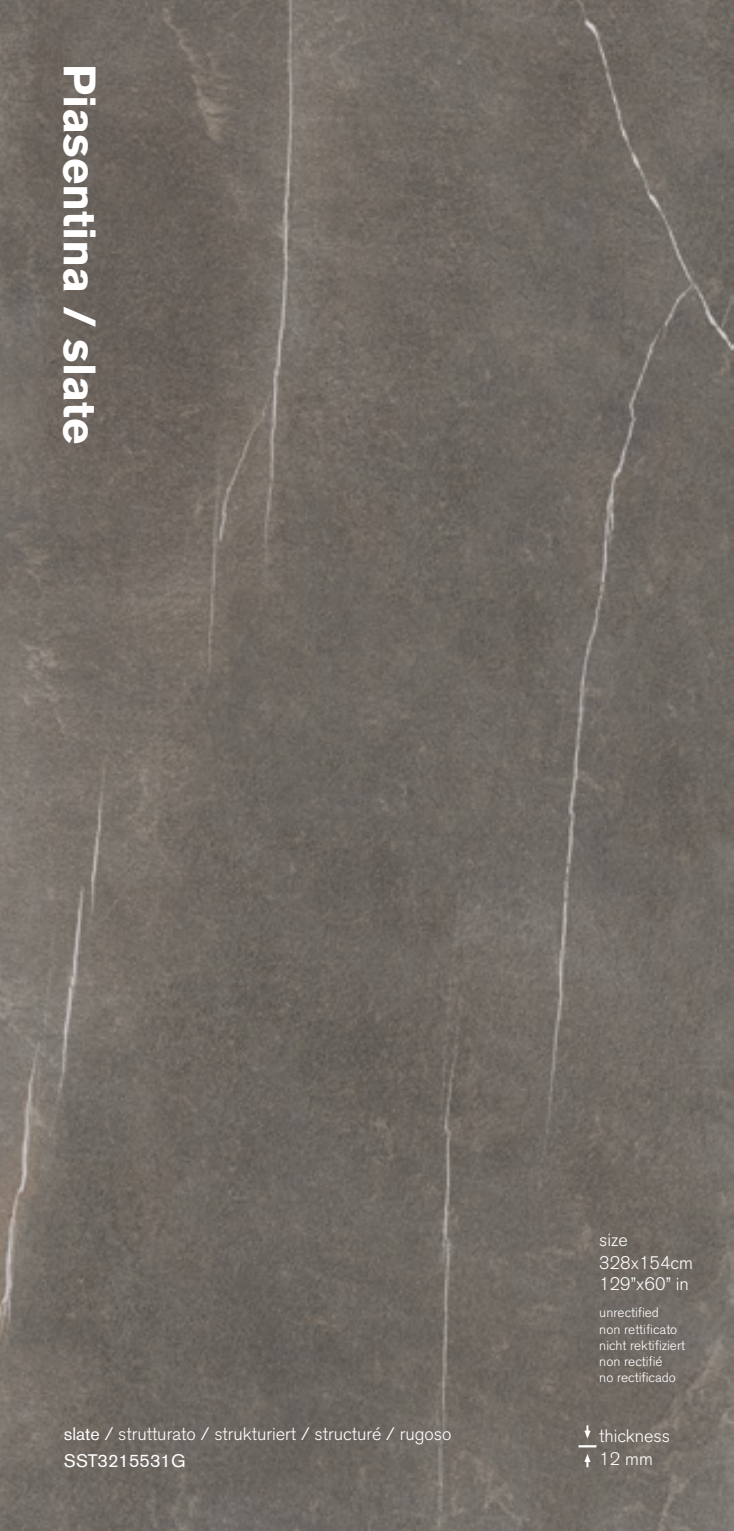
<style>
.page{position:relative;width:734px;height:1531px;background:#fff}
.page>*{position:absolute;margin:0;border:0;box-sizing:border-box;transform-origin:0 0}
.t1{font:700 45px "Akzidenz Grotesk BE";color:#fff}
.t2{font:300 18px/22.1px "Akzidenz Grotesk BE";color:#fff}
.t3{font:300 13.5px/16.2px "Akzidenz Grotesk BE";color:#fff}
.s1{font-weight:400}
</style>
<div class="page">
<img style="left:0;top:0;width:733px;height:1531px">
<svg style="left:584px;top:1454px;width:6px;height:13px"></svg>
<svg style="left:584px;top:1425px;width:6px;height:13px"></svg>
<svg style="left:578px;top:1445px;width:18px;height:2px"></svg>
<h1 class="t1" style="left:105px;top:64px;width:382px;rotate:90deg">Piasentina / slate</h1>
<p class="t2" style="left:599px;top:1229px;width:95px">size<br>328x154cm<br>129”x60” in</p>
<p class="t3" style="left:599px;top:1305px;width:87px">unrectified<br>non rettificato nicht rektifiziert non rectifié<br>no rectificado</p>
<p class="t2" style="left:64px;top:1421px;width:389px;line-height:27px"><span class="s1">slate</span> / strutturato / strukturiert / structuré / rugoso<br><span class="s1">SST3215531G</span></p>
<p class="t2" style="left:599px;top:1425px;width:72px">thickness<br>12 mm</p>
</div>
